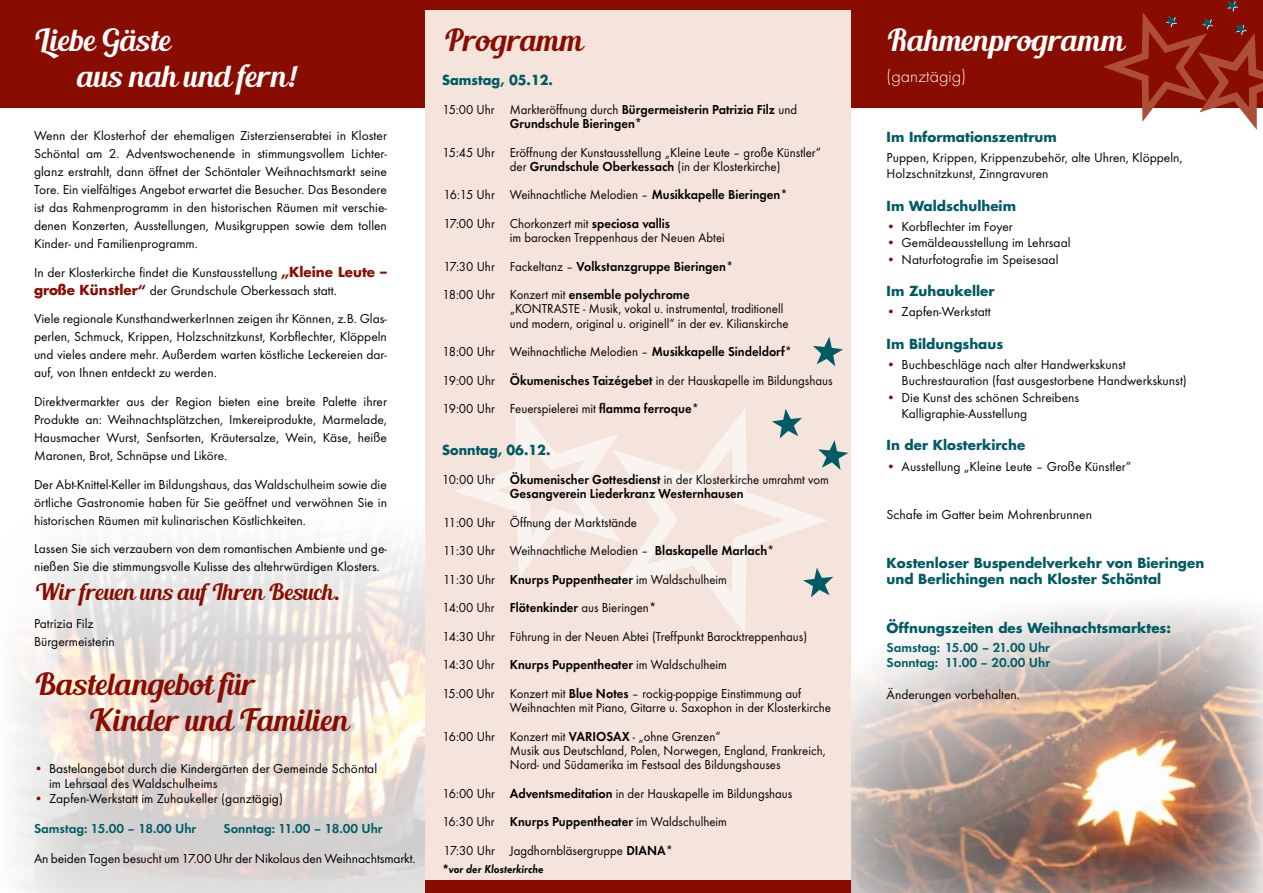
<style>
.page{position:relative;width:1263px;height:893px;background:#fff}
.page>*{position:absolute;margin:0;border:0;box-sizing:border-box;transform-origin:0 0}
.t1{font:30.45px/36.5px "Blenda Script";color:#890c00}
.t2{font:30.45px "Blenda Script";color:#fff}
.t3{font:22.5px "Blenda Script";color:#890c00}
.t4{font:300 18px "Futura T";color:#fff}
.t5{font:13.5px/18px "Futura T";color:#000}
.t6{font:13.5px/28.5px "Futura T";color:#000;scale:.95 1}
.t7{font:700 13.5px/16.2px "Futura";color:#005b65}
.t8{font:600 13.5px/14.2px "Futura T";color:#000;scale:.95 1}
.t9{font:600 13.5px/15px "Futura T";color:#005b65}
.t10{font:700 13.5px "Futura";color:#005b65;scale:.95 1}
.t11{font:italic 600 12px "Futura T";color:#000;scale:.95 1}
.s1{font-weight:400}
.s2{font-weight:600}
.s3{font-family:"Futura";font-weight:700;color:#890c00}
.s4{color:#890c00}
</style>
<div class="page">
<img style="left:850px;top:597px;width:413px;height:296px">
<img style="left:12px;top:544px;width:413px;height:349px">
<div style="left:0;top:0;width:1263px;height:107px;background:#890c00"></div>
<div style="left:425px;top:0;width:425px;height:890px;background:#f4e4dc"></div>
<div style="left:425px;top:881px;width:425px;height:12px;background:#890c00"></div>
<svg style="left:612px;top:408px;width:215px;height:225px"></svg>
<svg style="left:455px;top:403px;width:168px;height:176px"></svg>
<svg style="left:803px;top:568px;width:30px;height:29px"></svg>
<svg style="left:772px;top:409px;width:30px;height:29px"></svg>
<svg style="left:818px;top:440px;width:30px;height:30px"></svg>
<svg style="left:813px;top:337px;width:30px;height:29px"></svg>
<div style="left:0;top:0;width:1263px;height:9px;background:#890c00"></div>
<svg style="left:1092px;top:0;width:171px;height:130px"></svg>
<h1 class="t2" style="left:34px;top:21px;width:137px">Liebe Gäste</h1>
<h1 class="t1" style="left:444px;top:24px;width:140px">Programm</h1>
<h1 class="t2" style="left:77px;top:57px;width:222px">aus nah und fern!</h1>
<p class="t10" style="left:442px;top:71px;width:118px">Samstag, 05.12.</p>
<p class="t8" style="left:510px;top:102px;width:304px;text-indent:-67px"><span class="s1">15:00 Uhr Markteröffnung durch</span> Bürgermeisterin Patrizia Filz <span class="s1">und<br></span>Grundschule Bieringen*</p>
<p class="t6" style="left:510px;top:145px;width:329px;line-height:14.2px;text-indent:-67px">15:45 Uhr Eröffnung der Kunstausstellung „Kleine Leute – große Künstler“ der <span class="s2">Grundschule Oberkessach</span> (in der Klosterkirche)</p>
<p class="t6" style="left:443px;top:180px;width:364px">16:15 Uhr Weihnachtliche Melodien – <span class="s2">Musikkapelle Bieringen</span>*<br>17:00 Uhr Chorkonzert mit <span class="s2">speciosa vallis</span></p>
<p class="t6" style="left:442px;top:223px;width:308px;text-indent:67px">im barocken Treppenhaus der Neuen Abtei<br>17:30 Uhr Fackeltanz – <span class="s2">Volkstanzgruppe Bieringen</span>*<br>18:00 Uhr Konzert mit <span class="s2">ensemble polychrome</span></p>
<p class="t6" style="left:510px;top:302px;width:295px;line-height:14.2px">„KONTRASTE - Musik, vokal u. instrumental, traditionell und modern, original u. originell“ in der ev. Kilianskirche</p>
<p class="t6" style="left:442px;top:337px;width:412px">18:00 Uhr Weihnachtliche Melodien – <span class="s2">Musikkapelle Sindeldorf</span>*<br>19:00 Uhr <span class="s2">Ökumenisches Taizégebet</span> in der Hauskapelle im Bildungshaus<br>19:00 Uhr Feuerspielerei mit <span class="s2">flamma ferroque</span>*</p>
<p class="t10" style="left:442px;top:441px;width:115px">Sonntag, 06.12.</p>
<p class="t8" style="left:510px;top:472px;width:337px;text-indent:-67px"><span class="s1">10:00 Uhr</span> Ökumenischer Gottesdienst <span class="s1">in der Klosterkirche umrahmt vom<br></span>Gesangverein Liederkranz Westernhausen</p>
<p class="t6" style="left:442px;top:508px;width:385px">11:00 Uhr Öffnung der Marktstände<br>11:30 Uhr Weihnachtliche Melodien – <span class="s2">Blaskapelle Marlach</span>*<br>11:30 Uhr <span class="s2">Knurps Puppentheater</span> im Waldschulheim<br>14:00 Uhr <span class="s2">Flötenkinder</span> aus Bieringen*<br>14:30 Uhr Führung in der Neuen Abtei (Treffpunkt Barocktreppenhaus)<br>14:30 Uhr <span class="s2">Knurps Puppentheater</span> im Waldschulheim<br>15:00 Uhr Konzert mit <span class="s2">Blue Notes</span> – rockig-poppige Einstimmung auf</p>
<p class="t6" style="left:442px;top:693px;width:410px;text-indent:67px">Weihnachten mit Piano, Gitarre u. Saxophon in der Klosterkirche<br>16:00 Uhr Konzert mit <span class="s2">VARIOSAX</span> - „ohne Grenzen“</p>
<p class="t6" style="left:510px;top:743px;width:334px;line-height:14.2px">Musik aus Deutschland, Polen, Norwegen, England, Frankreich,<br>Nord- und Südamerika im Festsaal des Bildungshauses</p>
<p class="t6" style="left:442px;top:779px;width:370px">16:00 Uhr <span class="s2">Adventsmeditation</span> in der Hauskapelle im Bildungshaus<br>16:30 Uhr <span class="s2">Knurps Puppentheater</span> im Waldschulheim<br>17:30 Uhr Jagdhornbläsergruppe <span class="s2">DIANA</span>*</p>
<p class="t5" style="left:34px;top:126px;width:354px;text-align:justify">Wenn der Klosterhof der ehemaligen Zisterzienserabtei in Kloster Schöntal am 2. Adventswochenende in stimmungsvollem Lichter&shy;glanz erstrahlt, dann öffnet der Schöntaler Weihnachtsmarkt seine Tore. Ein vielfältiges Angebot erwartet die Besucher. Das Besondere ist das Rahmenprogramm in den historischen Räumen mit verschie&shy;denen Konzerten, Ausstellungen, Musikgruppen sowie dem tollen Kinder- und Familienprogramm.</p>
<p class="t5" style="left:34px;top:263px;width:354px">In der Klosterkirche findet die Kunstausstellung <span class="s3">„Kleine Leute – große Künstler“</span> der Grundschule Oberkessach statt.</p>
<p class="t5" style="left:34px;top:310px;width:354px;text-align:justify">Viele regionale KunsthandwerkerInnen zeigen ihr Können, z.B. Glas&shy;perlen, Schmuck, Krippen, Holzschnitzkunst, Korbflechter, Klöppeln und vieles andere mehr. Außerdem warten köstliche Leckereien dar&shy;auf, von Ihnen entdeckt zu werden.</p>
<p class="t5" style="left:34px;top:392px;width:354px;text-align:justify">Direktvermarkter aus der Region bieten eine breite Palette ihrer Produkte an: Weihnachtsplätzchen, Imkereiprodukte, Marmelade, Hausmacher Wurst, Senfsorten, Kräutersalze, Wein, Käse, heiße Maronen, Brot, Schnäpse und Liköre.</p>
<p class="t5" style="left:34px;top:475px;width:354px;text-align:justify">Der Abt-Knittel-Keller im Bildungshaus, das Waldschulheim sowie die örtliche Gastronomie haben für Sie geöffnet und verwöhnen Sie in historischen Räumen mit kulinarischen Köstlichkeiten.</p>
<p class="t5" style="left:34px;top:540px;width:354px">Lassen Sie sich verzaubern von dem romantischen Ambiente und ge&shy;nießen Sie die stimmungsvolle Kulisse des altehrwürdigen Klosters.</p>
<h2 class="t3" style="left:34px;top:577px;width:308px">Wir freuen uns auf Ihren Besuch.</h2>
<p class="t5" style="left:34px;top:615px;width:82px">Patrizia Filz<br>Bürgermeisterin</p>
<h1 class="t1" style="left:88px;top:668px;width:261px;text-indent:-54px">Bastelangebot für<br>Kinder und Familien</h1>
<p class="t5" style="left:49px;top:761px;width:330px;line-height:15px;text-indent:-15px"><span class="s4">•</span> Bastelangebot durch die Kindergärten der Gemeinde Schöntal im Lehrsaal des Waldschulheims</p>
<p class="t5" style="left:34px;top:789px;width:250px"><span class="s4">•</span> Zapfen-Werkstatt im Zuhaukeller (ganztägig)</p>
<p class="t9" style="left:34px;top:821px;width:164px">Samstag: 15.00 – 18.00 Uhr</p>
<p class="t9" style="left:223px;top:821px;width:161px">Sonntag: 11.00 – 18.00 Uhr</p>
<p class="t5" style="left:34px;top:849px;width:383px">An beiden Tagen besucht um 17.00 Uhr der Nikolaus den Weihnachtsmarkt.</p>
<p class="t11" style="left:442px;top:862px;width:108px">*vor der Klosterkirche</p>
<h1 class="t2" style="left:887px;top:21px;width:238px">Rahmenprogramm</h1>
<h3 class="t4" style="left:887px;top:66px;width:81px">(ganztägig)</h3>
<p class="t7" style="left:887px;top:128px;width:172px">Im Informationszentrum</p>
<p class="t5" style="left:887px;top:149px;width:297px;line-height:16.2px">Puppen, Krippen, Krippenzubehör, alte Uhren, Klöppeln,<br>Holzschnitzkunst, Zinngravuren</p>
<p class="t7" style="left:887px;top:197px;width:131px">Im Waldschulheim</p>
<p class="t5" style="left:887px;top:217px;width:128px"><span class="s4">•</span> Korbflechter im Foyer</p>
<p class="t5" style="left:887px;top:234px;width:185px"><span class="s4">•</span> Gemäldeausstellung im Lehrsaal</p>
<p class="t5" style="left:887px;top:250px;width:173px"><span class="s4">•</span> Naturfotografie im Speisesaal</p>
<p class="t7" style="left:887px;top:282px;width:109px">Im Zuhaukeller</p>
<p class="t5" style="left:887px;top:303px;width:106px"><span class="s4">•</span> Zapfen-Werkstatt</p>
<p class="t7" style="left:887px;top:335px;width:118px">Im Bildungshaus</p>
<p class="t5" style="left:902px;top:356px;width:287px;line-height:16.2px;text-indent:-15px"><span class="s4">•</span> Buchbeschläge nach alter Handwerkskunst<br>Buchrestauration (fast ausgestorbene Handwerkskunst)</p>
<p class="t5" style="left:902px;top:389px;width:179px;line-height:16.2px;text-indent:-15px"><span class="s4">•</span> Die Kunst des schönen Schreibens<br>Kalligraphie-Ausstellung</p>
<p class="t7" style="left:887px;top:437px;width:140px">In der Klosterkirche</p>
<p class="t5" style="left:887px;top:457px;width:246px"><span class="s4">•</span> Ausstellung „Kleine Leute – Große Künstler“</p>
<p class="t5" style="left:887px;top:506px;width:207px">Schafe im Gatter beim Mohrenbrunnen</p>
<p class="t7" style="left:887px;top:554px;width:319px">Kostenloser Buspendelverkehr von Bieringen und Berlichingen nach Kloster Schöntal</p>
<p class="t7" style="left:887px;top:619px;width:286px">Öffnungszeiten des Weihnachtsmarktes:</p>
<p class="t9" style="left:887px;top:640px;width:165px">Samstag: 15.00 – 21.00 Uhr<br>Sonntag: 11.00 – 20.00 Uhr</p>
<p class="t5" style="left:887px;top:686px;width:135px">Änderungen vorbehalten.</p>
</div>
